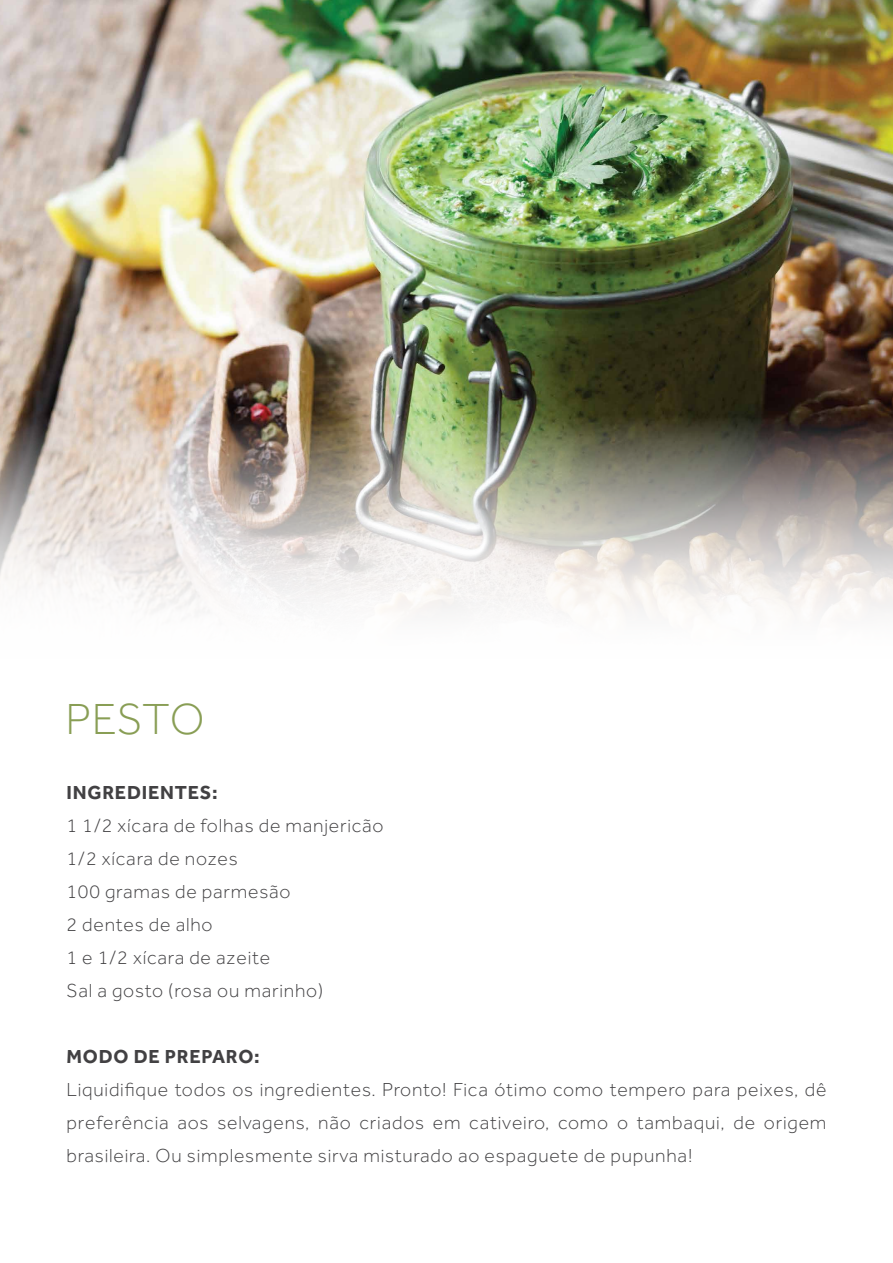
<style>
.page{position:relative;width:893px;height:1263px;background:#fff}
.page>*{position:absolute;margin:0;border:0;box-sizing:border-box;transform-origin:0 0}
.t1{font:300 45px "Effra";color:#899e55}
.t2{font:300 19.5px/33px "Effra";letter-spacing:.04em;color:#424143}
.t3{font:700 19.5px "Effra";letter-spacing:.04em;color:#424143}
</style>
<div class="page">
<img style="left:0;top:0;width:893px;height:414px">
<img style="left:0;top:414px;width:893px;height:199px">
<h1 class="t1" style="left:66px;top:694px;width:141px">PESTO</h1>
<p class="t3" style="left:67px;top:781px;width:153px">INGREDIENTES:</p>
<p class="t2" style="left:67px;top:809px;width:319px">1 1/2 xícara de folhas de manjericão<br>1/2 xícara de nozes<br>100 gramas de parmesão<br>2 dentes de alho<br>1 e 1/2 xícara de azeite<br>Sal a gosto (rosa ou marinho)</p>
<p class="t3" style="left:67px;top:1045px;width:195px">MODO DE PREPARO:</p>
<p class="t2" style="left:67px;top:1073px;width:761px;text-align:justify">Liquidifique todos os ingredientes. Pronto! Fica ótimo como tempero para peixes, dê preferência aos selvagens, não criados em cativeiro, como o tambaqui, de origem brasileira. Ou simplesmente sirva misturado ao espaguete de pupunha!</p>
</div>
